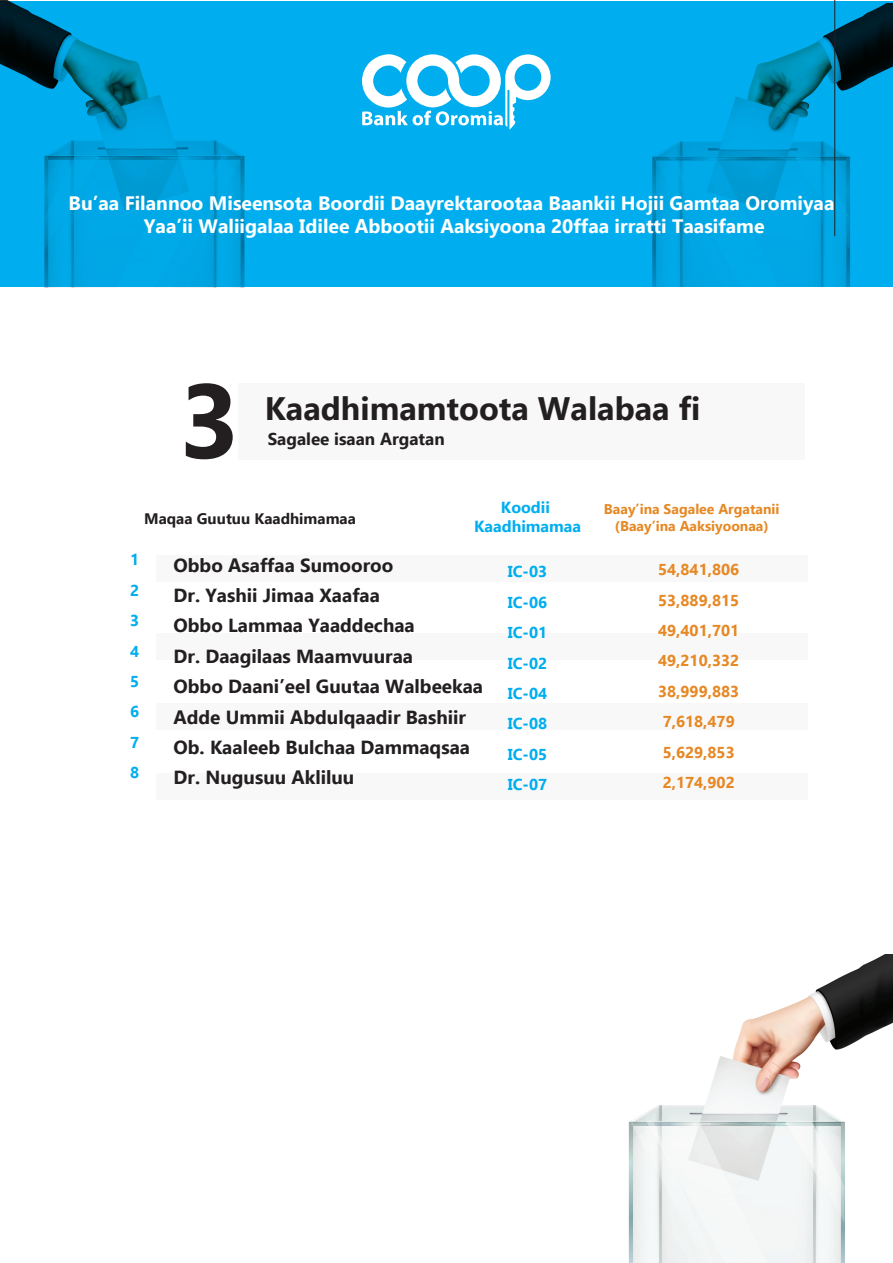
<style>
.page{position:relative;width:893px;height:1263px;background:#fff}
.page>*{position:absolute;margin:0;border:0;box-sizing:border-box;transform-origin:0 0}
.t1{font:700 105px "Ebrima";color:#231f20}
.t2{font:700 32.4px "Ebrima";color:#231f20}
.t3{font:700 19.5px/23.2px "Ebrima";color:#fff;text-align:center}
.t4{font:700 18.9px/30.5px "Ebrima";color:#231f20}
.t5{font:700 17.1px "Ebrima";color:#231f20}
.t6{font:700 16.05px/19.2px "Ebrima";color:#00aeef;text-align:center}
.t7{font:700 15.75px/30.5px "Ebrima";color:#e68824}
.t8{font:700 15.75px/30.5px "Ebrima";color:#00aeef;text-align:justify}
.t9{font:700 15.15px "Ebrima";color:#231f20}
.t10{font:700 14.1px/16.8px "Ebrima";color:#e68824;text-align:center}
</style>
<div class="page">
<div style="left:0;top:2px;width:893px;height:285px;background:#00aeef"></div>
<svg style="left:362px;top:54px;width:189px;height:76px"></svg>
<img style="left:652px;top:4px;width:241px;height:283px">
<img style="left:0;top:1px;width:273px;height:286px">
<img style="left:628px;top:954px;width:265px;height:309px">
<div style="left:156px;top:556px;width:652px;height:26px;background:#f8f8f8"></div>
<div style="left:156px;top:634px;width:652px;height:26px;background:#f8f8f8"></div>
<div style="left:156px;top:703px;width:652px;height:27px;background:#f8f8f8"></div>
<div style="left:156px;top:773px;width:652px;height:26px;background:#f8f8f8"></div>
<div style="left:238px;top:383px;width:567px;height:77px;background:#f8f8f8"></div>
<hr style="left:834px;top:0;width:1px;height:236px;background:#231f20">
<p class="t3" style="left:69px;top:192px;width:767px">Bu’aa Filannoo Miseensota Boordii Daayrektarootaa Baankii Hojii Gamtaa Oromiyaa<br>Yaa’ii Waliigalaa Idilee Abbootii Aaksiyoona 20ffaa irratti Taasifame</p>
<h1 class="t1" style="left:180px;top:343px;width:62px">3</h1>
<h2 class="t2" style="left:265px;top:385px;width:437px">Kaadhimamtoota Walabaa fi</h2>
<p class="t5" style="left:268px;top:427px;width:179px">Sagalee isaan Argatan</p>
<p class="t9" style="left:144px;top:507px;width:213px">Maqaa Guutuu Kaadhimamaa</p>
<p class="t6" style="left:474px;top:498px;width:109px">Koodii<br>Kaadhimamaa</p>
<p class="t10" style="left:604px;top:502px;width:177px">Baay’ina Sagalee Argatanii (Baay’ina Aaksiyoonaa)</p>
<p class="t8" style="left:130px;top:545px;width:11px">1<br>2<br>3<br>4<br>5<br>6<br>7<br>8</p>
<p class="t7" style="left:658px;top:555px;width:83px">54,841,806<br>53,889,815<br>49,401,701<br>49,210,332<br>38,999,883<br>7,618,479<br>5,629,853<br>2,174,902</p>
<p class="t4" style="left:174px;top:551px;width:311px">Obbo Asaffaa Sumooroo<br>Dr. Yashii Jimaa Xaafaa<br>Obbo Lammaa Yaaddechaa<br>Dr. Daagilaas Maamvuuraa<br>Obbo Daani’eel Guutaa Walbeekaa<br>Adde Ummii Abdulqaadir Bashiir<br>Ob. Kaaleeb Bulchaa Dammaqsaa<br>Dr. Nugusuu Akliluu</p>
<p class="t8" style="left:508px;top:557px;width:41px">IC-03<br>IC-06<br>IC-01<br>IC-02<br>IC-04<br>IC-08<br>IC-05<br>IC-07</p>
</div>
